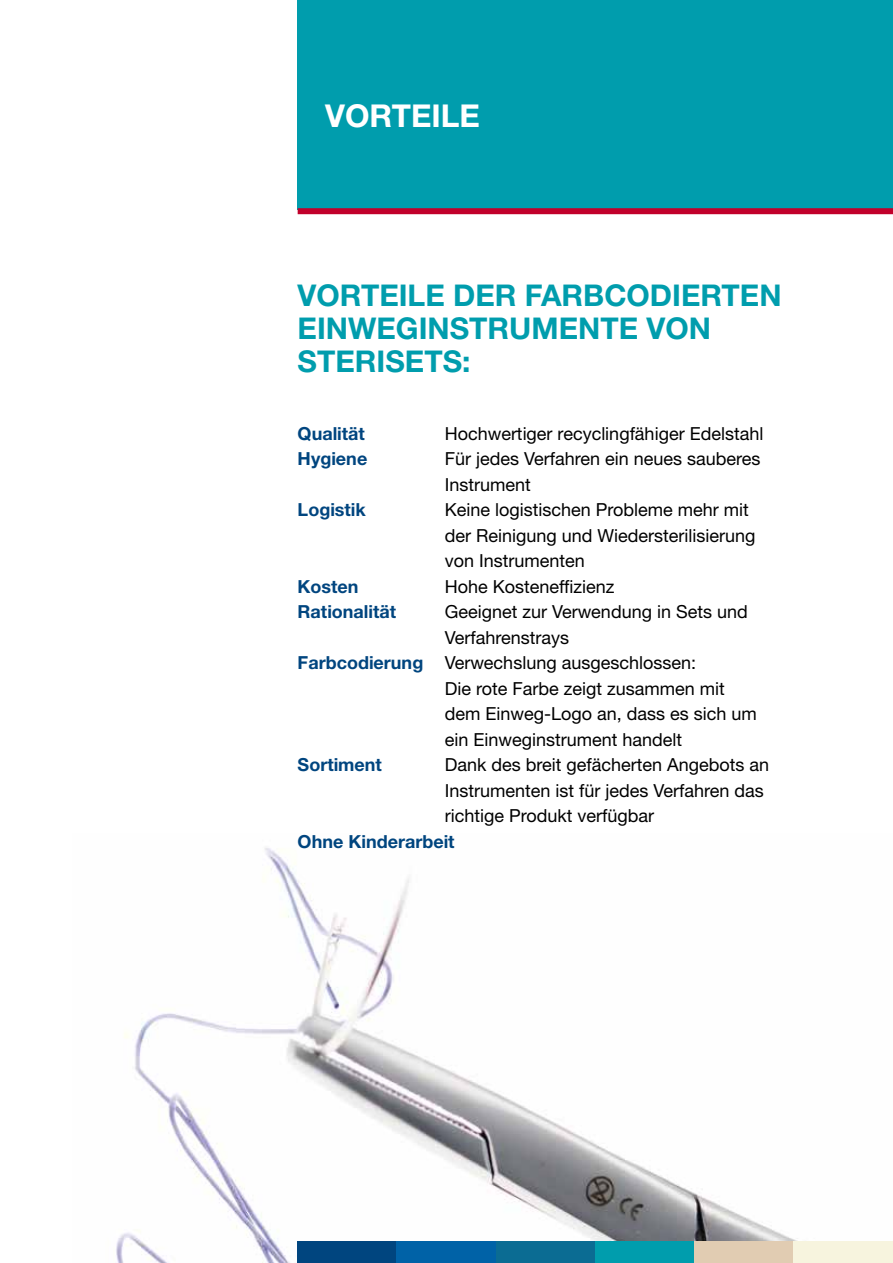
<style>
.page{position:relative;width:893px;height:1263px;background:#fff}
.page>*{position:absolute;margin:0;border:0;box-sizing:border-box;transform-origin:0 0}
.t1{font:700 31.5px "Helvetica Neue LT Std";color:#fff}
.t2{font:700 30px/33px "Helvetica Neue LT Std";color:#009dad}
.t3{font:18px/25.5px "Helvetica Neue LT Std";color:#000}
.t4{font:700 18px "Helvetica Neue LT Std";color:#00457f}
.s1{font-weight:700;color:#00457f}
</style>
<div class="page">
<img style="left:116px;top:848px;width:777px;height:415px">
<div style="left:298px;top:1242px;width:99px;height:21px;background:#00457f"></div>
<div style="left:397px;top:1242px;width:99px;height:21px;background:#0062a7"></div>
<div style="left:496px;top:1242px;width:99px;height:21px;background:#0b6c93"></div>
<div style="left:595px;top:1242px;width:99px;height:21px;background:#009dad"></div>
<div style="left:694px;top:1242px;width:100px;height:21px;background:#e1ccb2"></div>
<div style="left:794px;top:1242px;width:99px;height:21px;background:#f7f4de"></div>
<div style="left:298px;top:0;width:595px;height:210px;background:#009dad"></div>
<div style="left:298px;top:208px;width:595px;height:6px;background:#c1002b"></div>
<h1 class="t1" style="left:325px;top:96px;width:156px">VORTEILE</h1>
<h2 class="t2" style="left:298px;top:278px;width:485px">VORTEILE DER FARBCODIERTEN<br>EINWEGINSTRUMENTE VON<br>STERISETS:</h2>
<p class="t4" style="left:298px;top:422px;width:69px">Qualität</p>
<p class="t3" style="left:445px;top:420px;width:320px">Hochwertiger recyclingfähiger Edelstahl</p>
<p class="t4" style="left:298px;top:448px;width:71px">Hygiene</p>
<p class="t3" style="left:445px;top:446px;width:317px">Für jedes Verfahren ein neues sauberes<br>Instrument</p>
<p class="t4" style="left:298px;top:499px;width:70px">Logistik</p>
<p class="t3" style="left:445px;top:497px;width:312px">Keine logistischen Probleme mehr mit der Reinigung und Wiedersterilisierung von Instrumenten</p>
<p class="t4" style="left:298px;top:575px;width:63px">Kosten</p>
<p class="t3" style="left:445px;top:573px;width:171px">Hohe Kosteneffizienz</p>
<p class="t4" style="left:298px;top:601px;width:100px">Rationalität</p>
<p class="t3" style="left:445px;top:599px;width:305px">Geeignet zur Verwendung in Sets und</p>
<p class="t3" style="left:445px;top:624px;width:126px">Verfahrenstrays</p>
<p class="t3" style="left:298px;top:650px;width:400px"><span class="s1">Farbcodierung</span> Verwechslung ausgeschlossen:</p>
<p class="t3" style="left:445px;top:675px;width:282px">Die rote Farbe zeigt zusammen mit</p>
<p class="t3" style="left:445px;top:701px;width:314px">dem Einweg-Logo an, dass es sich um</p>
<p class="t3" style="left:445px;top:726px;width:239px">ein Einweginstrument handelt</p>
<p class="t4" style="left:298px;top:754px;width:86px">Sortiment</p>
<p class="t3" style="left:445px;top:752px;width:326px">Dank des breit gefächerten Angebots an<br>Instrumenten ist für jedes Verfahren das richtige Produkt verfügbar</p>
<p class="t4" style="left:298px;top:830px;width:158px">Ohne Kinderarbeit</p>
</div>
